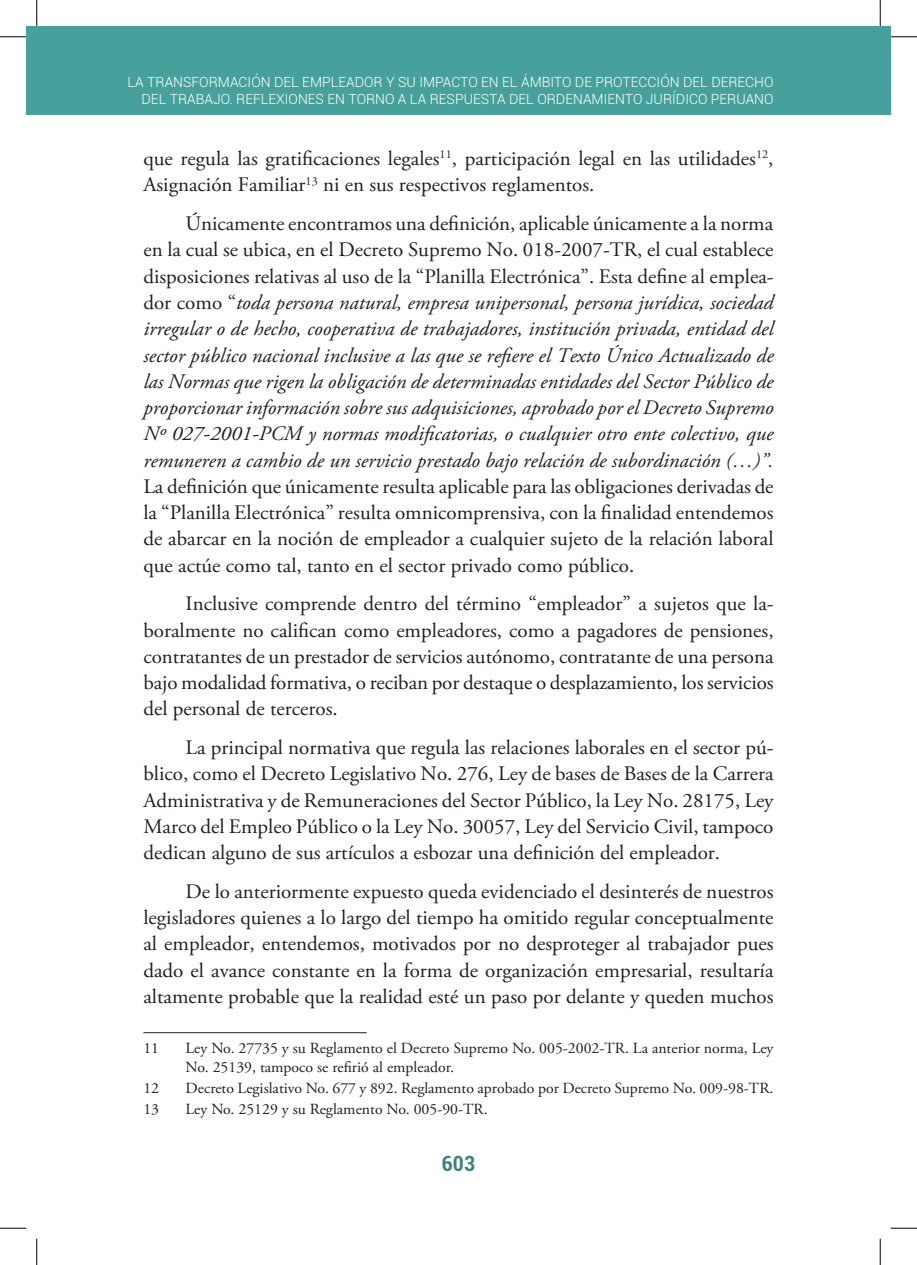
<style>
.page{position:relative;width:917px;height:1265px;background:#fff}
.page>*{position:absolute;margin:0;border:0;box-sizing:border-box;transform-origin:0 0}
.t1{font:700 condensed 21px "Roboto";color:#3b857c}
.t2{font:20.65px/26.2px "Adobe Garamond Pro";color:#231f20;text-align:justify}
.t3{font:italic 20.65px/26.2px "Adobe Garamond Pro";color:#231f20;text-align:justify}
.t4{font:15.4px/19.2px "Adobe Garamond Pro";color:#231f20}
.t5{font:300 14px/17.5px "Roboto";color:#fff;text-align:right}
.s1{font-style:normal}
</style>
<div class="page">
<div style="left:27px;top:27px;width:863px;height:88px;background:#46a19c"></div>
<hr style="left:143px;top:1032px;width:224px;height:1px;background:#231f20">
<svg style="left:0;top:36px;width:26px;height:1px"></svg>
<svg style="left:891px;top:36px;width:26px;height:1px"></svg>
<svg style="left:0;top:1227px;width:26px;height:1px"></svg>
<svg style="left:891px;top:1227px;width:26px;height:1px"></svg>
<svg style="left:36px;top:0;width:1px;height:26px"></svg>
<svg style="left:36px;top:1238px;width:1px;height:26px"></svg>
<svg style="left:880px;top:0;width:1px;height:26px"></svg>
<svg style="left:880px;top:1238px;width:1px;height:26px"></svg>
<p class="t5" style="left:127px;top:73px;width:648px">LA TRANSFORMACIÓN DEL EMPLEADOR Y SU IMPACTO EN EL ÁMBITO DE PROTECCIÓN DEL DERECHO<br>DEL TRABAJO. REFLEXIONES EN TORNO A LA RESPUESTA DEL ORDENAMIENTO JURÍDICO PERUANO</p>
<p class="t2" style="left:143px;top:146px;width:631px">que regula las gratificaciones legales<sup>11</sup>, participación legal en las utilidades<sup>12</sup>,<br>Asignación Familiar<sup>13</sup> ni en sus respectivos reglamentos.</p>
<p class="t3" style="left:143px;top:211px;width:632px;text-indent:42px"><span class="s1">Únicamente encontramos una definición, aplicable únicamente a la norma en la cual se ubica, en el Decreto Supremo No. 018-2007-TR, el cual establece disposiciones relativas al uso de la “Planilla Electrónica”. Esta define al emplea&shy;dor como “</span>toda persona natural, empresa unipersonal, persona jurídica, sociedad irregular o de hecho, cooperativa de trabajadores, institución privada, entidad del sector público nacional inclusive a las que se refiere el Texto Único Actualizado de las Normas que rigen la obligación de determinadas entidades del Sector Público de proporcionar información sobre sus adquisiciones, aprobado por el Decreto Supremo Nº 027-2001-PCM y normas modificatorias, o cualquier otro ente colectivo, que remuneren a cambio de un servicio prestado bajo relación de subordinación (…)”.</p>
<p class="t2" style="left:143px;top:474px;width:632px">La definición que únicamente resulta aplicable para las obligaciones derivadas de la “Planilla Electrónica” resulta omnicomprensiva, con la finalidad entendemos de abarcar en la noción de empleador a cualquier sujeto de la relación laboral que actúe como tal, tanto en el sector privado como público.</p>
<p class="t2" style="left:143px;top:591px;width:632px;text-indent:42px">Inclusive comprende dentro del término “empleador” a sujetos que la&shy;boralmente no califican como empleadores, como a pagadores de pensiones, contratantes de un prestador de servicios autónomo, contratante de una persona bajo modalidad formativa, o reciban por destaque o desplazamiento, los servicios del personal de terceros.</p>
<p class="t2" style="left:143px;top:735px;width:632px;text-indent:42px">La principal normativa que regula las relaciones laborales en el sector pú&shy;blico, como el Decreto Legislativo No. 276, Ley de bases de Bases de la Carrera Administrativa y de Remuneraciones del Sector Público, la Ley No. 28175, Ley Marco del Empleo Público o la Ley No. 30057, Ley del Servicio Civil, tampoco dedican alguno de sus artículos a esbozar una definición del empleador.</p>
<p class="t2" style="left:143px;top:878px;width:632px;text-indent:42px">De lo anteriormente expuesto queda evidenciado el desinterés de nuestros legisladores quienes a lo largo del tiempo ha omitido regular conceptualmente al empleador, entendemos, motivados por no desproteger al trabajador pues dado el avance constante en la forma de organización empresarial, resultaría altamente probable que la realidad esté un paso por delante y queden muchos</p>
<p class="t4" style="left:143px;top:1038px;width:17px">11</p>
<p class="t4" style="left:186px;top:1038px;width:589px">Ley No. 27735 y su Reglamento el Decreto Supremo No. 005-2002-TR. La anterior norma, Ley<br>No. 25139, tampoco se refirió al empleador.</p>
<p class="t4" style="left:143px;top:1078px;width:17px">12</p>
<p class="t4" style="left:186px;top:1078px;width:589px">Decreto Legislativo No. 677 y 892. Reglamento aprobado por Decreto Supremo No. 009-98-TR.</p>
<p class="t4" style="left:143px;top:1099px;width:17px">13</p>
<p class="t4" style="left:186px;top:1099px;width:304px">Ley No. 25129 y su Reglamento No. 005-90-TR.</p>
<p class="t1" style="left:442px;top:1148px;width:35px">603</p>
</div>
